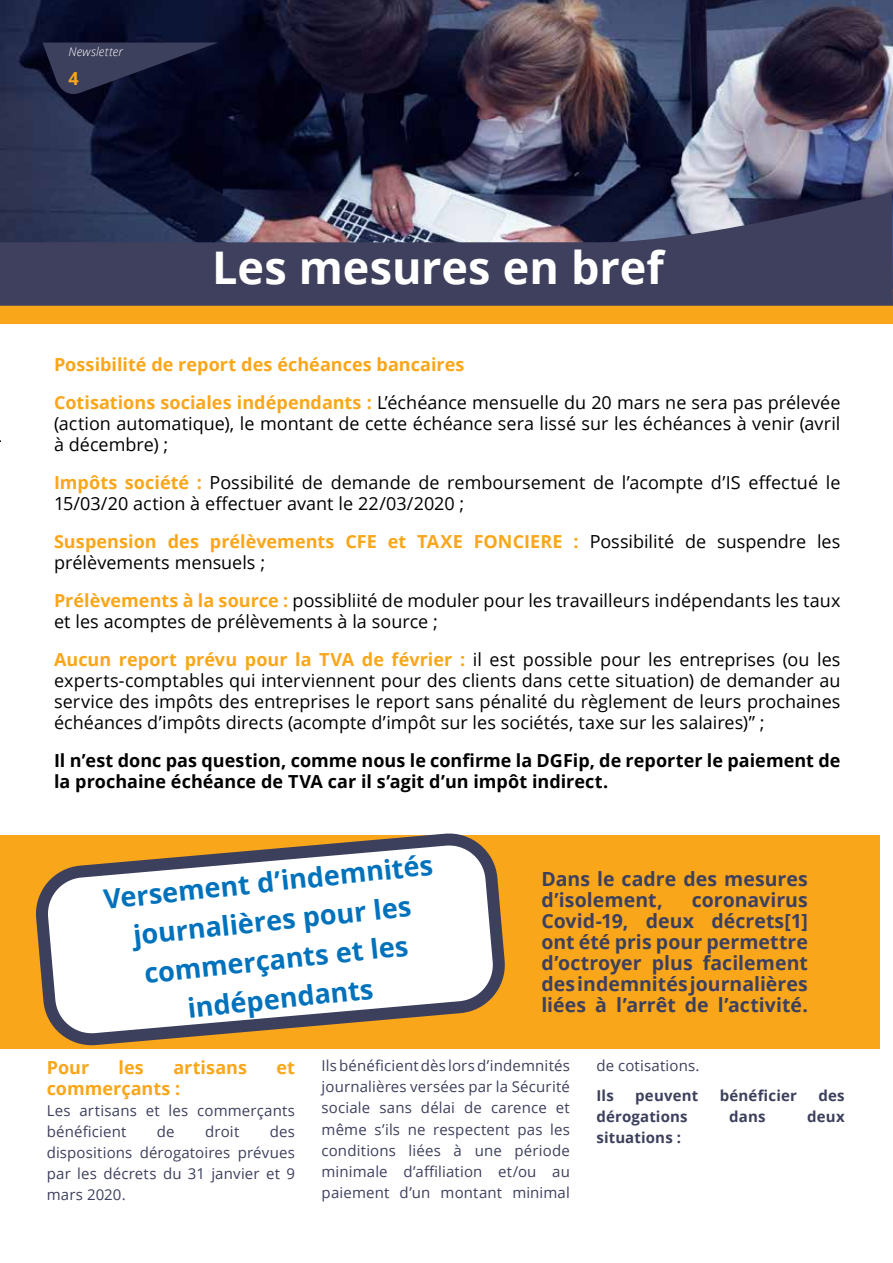
<style>
.page{position:relative;width:893px;height:1263px;background:#fff}
.page>*{position:absolute;margin:0;border:0;box-sizing:border-box;transform-origin:0 0}
.t1{font:700 45px "Open Sans";color:#fff}
.t2{font:700 27px/39px "Open Sans";color:#0072bc;text-align:center}
.t3{font:700 19.5px/21px "Open Sans";color:#3d405d}
.t4{font:18px/21px "Open Sans";color:#000}
.t5{font:700 18px/38px "Open Sans";color:#faa61a}
.t6{font:700 18px/21px "Open Sans";color:#000}
.t7{font:15px/21px "Open Sans";letter-spacing:.01em;color:#3d405d;text-align:justify}
.t8{font:700 15px "Open Sans";letter-spacing:.01em;color:#3d405d}
.t9{font:italic 300 12px "Open Sans";letter-spacing:.02em;color:#fff}
.s1{font-weight:400;color:#000}
.s2{font-weight:700;color:#faa61a}
</style>
<div class="page">
<div style="left:1px;top:835px;width:879px;height:213px;background:#faa61a"></div>
<svg style="left:27px;top:833px;width:487px;height:216px"></svg>
<div style="left:0;top:208px;width:893px;height:115px;background:#faa61a"></div>
<img style="left:0;top:0;width:893px;height:192px">
<svg style="left:0;top:192px;width:893px;height:114px;background:#494964"></svg>
<svg style="left:43px;top:43px;width:175px;height:56px;background:#212440"></svg>
<p class="t9" style="left:68px;top:43px;width:56px">Newsletter</p>
<p class="t5" style="left:68px;top:59px;width:12px">4</p>
<h1 class="t1" style="left:212px;top:236px;width:453px">Les mesures en bref</h1>
<p class="t5" style="left:54px;top:345px;width:788px">Possibilité de report des échéances bancaires<br>Cotisations sociales indépendants : <span class="s1">L’échéance mensuelle du 20 mars ne sera pas prélevée</span></p>
<p class="t4" style="left:54px;top:412px;width:788px">(action automatique), le montant de cette échéance sera lissé sur les échéances à venir (avril à décembre) ;</p>
<p class="t4" style="left:54px;top:471px;width:788px"><span class="s2">Impôts société :</span> Possibilité de demande de remboursement de l’acompte d’IS effectué le<br>15/03/20 action à effectuer avant le 22/03/2020 ;</p>
<p class="t4" style="left:54px;top:531px;width:788px"><span class="s2">Suspension des prélèvements CFE et TAXE FONCIERE :</span> Possibilité de suspendre les prélèvements mensuels ;</p>
<p class="t4" style="left:54px;top:590px;width:788px"><span class="s2">Prélèvements à la source :</span> possibliité de moduler pour les travailleurs indépendants les taux et les acomptes de prélèvements à la source ;</p>
<p class="t4" style="left:54px;top:649px;width:788px;text-align:justify"><span class="s2">Aucun report prévu pour la TVA de février :</span> il est possible pour les entreprises (ou les experts-comptables qui interviennent pour des clients dans cette situation) de demander au service des impôts des entreprises le report sans pénalité du règlement de leurs prochaines échéances d’impôts directs (acompte d’impôt sur les sociétés, taxe sur les salaires)” ;</p>
<p class="t6" style="left:54px;top:750px;width:788px">Il n’est donc pas question, comme nous le confirme la DGFip, de reporter le paiement de la prochaine échéance de TVA car il s’agit d’un impôt indirect.</p>
<h2 class="t2" style="left:102px;top:879px;width:333px;rotate:-6deg">Versement d’indemnités journalières pour les commerçants et les indépendants</h2>
<p class="t3" style="left:541px;top:868px;width:268px">Dans le cadre des mesures d’isolement,</p>
<p class="t3" style="left:541px;top:889px;width:268px;text-align:justify;text-indent:150px">coronavirus Covid-19, deux décrets[1] ont été pris pour permettre d’octroyer plus facilement des indemnités journalières liées à l’arrêt de l’activité.</p>
<p class="t5" style="left:47px;top:1048px;width:44px">Pour</p>
<p class="t5" style="left:119px;top:1048px;width:27px">les</p>
<p class="t5" style="left:173px;top:1048px;width:75px">artisans</p>
<p class="t5" style="left:276px;top:1048px;width:20px">et</p>
<p class="t5" style="left:47px;top:1069px;width:135px">commerçants :</p>
<p class="t7" style="left:47px;top:1099px;width:250px">Les artisans et les commerçants bénéficient</p>
<p class="t7" style="left:47px;top:1120px;width:250px;text-indent:223px">des dispositions dérogatoires prévues par les décrets du 31 janvier et 9 mars 2020.</p>
<p class="t7" style="left:157px;top:1120px;width:19px">de</p>
<p class="t7" style="left:205px;top:1120px;width:36px">droit</p>
<p class="t7" style="left:322px;top:1055px;width:250px">Ils bénéficient dès lors d’indemnités journalières versées par la Sécurité sociale sans délai de carence et même s’ils ne respectent pas les conditions liées à une période minimale d’affiliation et/ou au paiement d’un montant minimal</p>
<p class="t7" style="left:596px;top:1055px;width:105px">de cotisations.</p>
<p class="t8" style="left:596px;top:1085px;width:19px">Ils</p>
<p class="t8" style="left:635px;top:1085px;width:65px">peuvent</p>
<p class="t8" style="left:720px;top:1085px;width:79px">bénéficier</p>
<p class="t8" style="left:818px;top:1085px;width:28px">des</p>
<p class="t8" style="left:596px;top:1106px;width:93px">dérogations</p>
<p class="t8" style="left:729px;top:1106px;width:38px">dans</p>
<p class="t8" style="left:807px;top:1106px;width:39px">deux</p>
<p class="t8" style="left:596px;top:1127px;width:86px">situations :</p>
</div>
